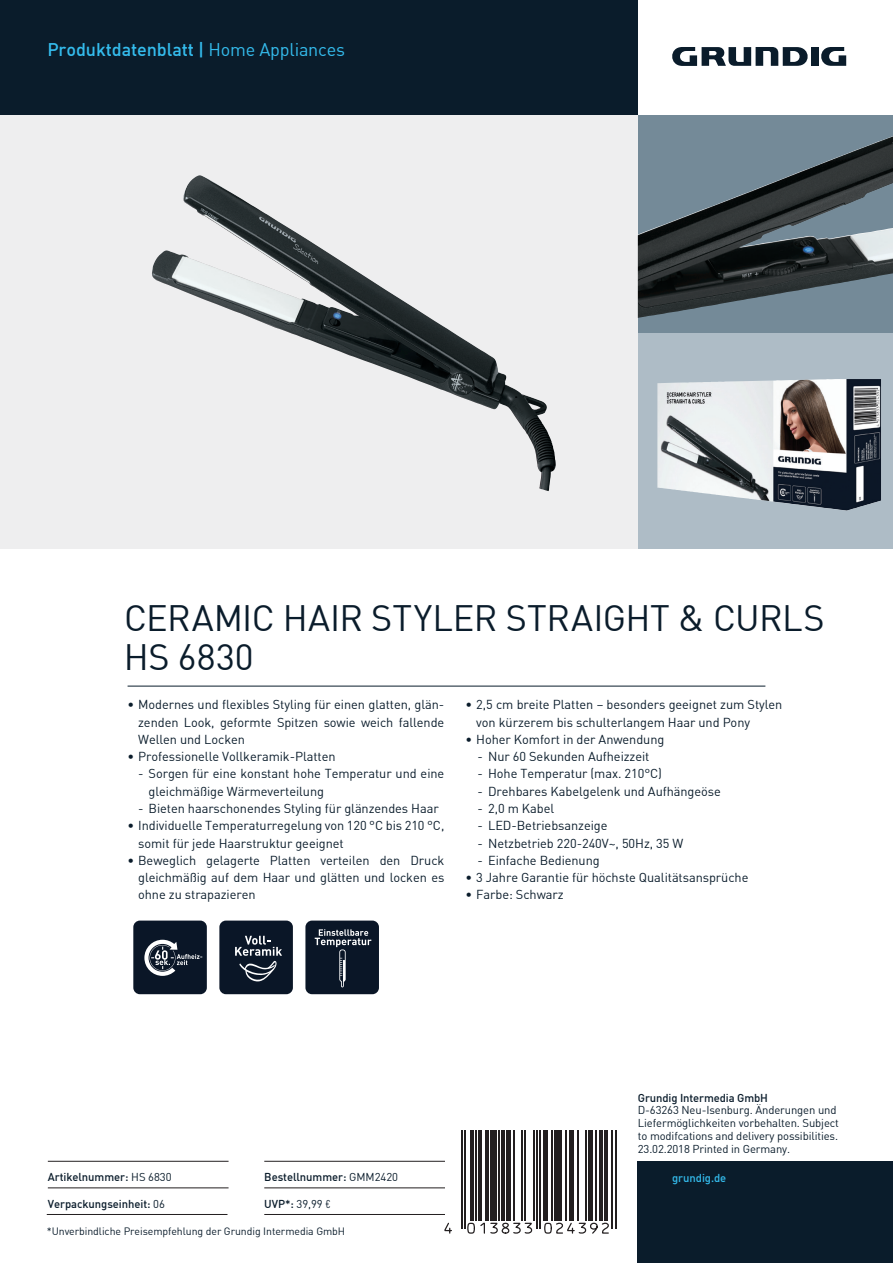
<style>
.page{position:relative;width:893px;height:1263px;background:#fff}
.page>*{position:absolute;margin:0;border:0;box-sizing:border-box;transform-origin:0 0}
._02_Product_Name_24p{font:36px "DINT";letter-spacing:-.005em;color:#0a1c2b}
._01_Title_12pt_Light{font:18px "DINT Medium";letter-spacing:-.005em;color:#34bced}
._04_Copy_8_5pt_DarkB{font:12.75px/17.2px "DINT";letter-spacing:-.005em;color:#0a1c2b}
._07_Adress_7_5pt_Dar{font:11.25px/12.8px "DINT";letter-spacing:-.01em;color:#0a1c2b}
._05_Productnumber_7{font:11.25px "DINT Medium";letter-spacing:-.005em;color:#0a1c2b}
._06_Footnote_7pt_Dar{font:11.25px "DINT Medium";letter-spacing:-.005em;color:#34bced}
._06_Footnote_7pt_Dar-2{font:10.5px "DINT";letter-spacing:-.005em;color:#0a1c2b}
.s1{font-family:"DINT"}
.s2{font-family:"DIN Pro";font-stretch:condensed}
.s3{font-family:"DINT Medium"}
</style>
<div class="page">
<div style="left:638px;top:332px;width:255px;height:217px;background:#aebcc6"></div>
<div style="left:0;top:0;width:638px;height:115px;background:#0a1c2b"></div>
<div style="left:811px;top:47px;width:7px;height:19px;background:#0a1c2b"></div>
<svg style="left:672px;top:47px;width:136px;height:19px"></svg>
<svg style="left:818px;top:47px;width:28px;height:19px"></svg>
<div style="left:638px;top:115px;width:255px;height:217px;background:#748a98"></div>
<div style="left:0;top:115px;width:638px;height:434px;background:#eeeeef"></div>
<hr style="left:264px;top:1161px;width:181px;height:1px;background:#231f20">
<hr style="left:264px;top:1187px;width:181px;height:1px;background:#231f20">
<hr style="left:264px;top:1214px;width:181px;height:1px;background:#231f20">
<hr style="left:48px;top:1161px;width:181px;height:1px;background:#231f20">
<hr style="left:48px;top:1187px;width:181px;height:1px;background:#231f20">
<hr style="left:47px;top:1214px;width:180px;height:1px;background:#231f20">
<div style="left:638px;top:1161px;width:255px;height:102px;background:#0a1c2b"></div>
<img style="left:657px;top:379px;width:224px;height:132px">
<hr style="left:128px;top:686px;width:637px;height:1px;background:#0a1c2b">
<img style="left:152px;top:175px;width:389px;height:305px">
<img style="left:638px;top:136px;width:255px;height:182px">
<hr style="left:461px;top:1130px;width:1px;height:98px;background:#231f20">
<hr style="left:464px;top:1130px;width:2px;height:98px;background:#231f20">
<hr style="left:471px;top:1130px;width:3px;height:91px;background:#231f20">
<hr style="left:475px;top:1130px;width:2px;height:91px;background:#231f20">
<hr style="left:479px;top:1130px;width:3px;height:91px;background:#231f20">
<hr style="left:485px;top:1130px;width:3px;height:91px;background:#231f20">
<div style="left:490px;top:1130px;width:7px;height:91px;background:#231f20"></div>
<hr style="left:498px;top:1130px;width:2px;height:91px;background:#231f20">
<hr style="left:502px;top:1130px;width:3px;height:91px;background:#231f20">
<div style="left:506px;top:1130px;width:5px;height:91px;background:#231f20"></div>
<hr style="left:513px;top:1130px;width:2px;height:91px;background:#231f20">
<hr style="left:521px;top:1130px;width:2px;height:91px;background:#231f20">
<hr style="left:525px;top:1130px;width:1px;height:91px;background:#231f20">
<hr style="left:533px;top:1130px;width:1px;height:91px;background:#231f20">
<hr style="left:536px;top:1130px;width:2px;height:98px;background:#231f20">
<hr style="left:539px;top:1130px;width:2px;height:98px;background:#231f20">
<div style="left:543px;top:1130px;width:5px;height:91px;background:#231f20"></div>
<hr style="left:551px;top:1130px;width:1px;height:91px;background:#231f20">
<hr style="left:554px;top:1130px;width:3px;height:91px;background:#231f20">
<hr style="left:559px;top:1130px;width:3px;height:91px;background:#231f20">
<hr style="left:566px;top:1130px;width:1px;height:91px;background:#231f20">
<div style="left:569px;top:1130px;width:5px;height:91px;background:#231f20"></div>
<hr style="left:577px;top:1130px;width:2px;height:91px;background:#231f20">
<hr style="left:585px;top:1130px;width:2px;height:91px;background:#231f20">
<div style="left:588px;top:1130px;width:5px;height:91px;background:#231f20"></div>
<hr style="left:595px;top:1130px;width:2px;height:91px;background:#231f20">
<hr style="left:600px;top:1130px;width:3px;height:91px;background:#231f20">
<hr style="left:605px;top:1130px;width:3px;height:91px;background:#231f20">
<hr style="left:611px;top:1130px;width:2px;height:98px;background:#231f20">
<hr style="left:615px;top:1130px;width:1px;height:98px;background:#231f20">
<svg style="left:444px;top:1221px;width:165px;height:13px"></svg>
<div style="left:305px;top:920px;width:74px;height:74px;background:#0a1627;border-radius:7px"></div>
<div style="left:219px;top:920px;width:74px;height:74px;background:#0a1627;border-radius:7px"></div>
<div style="left:133px;top:920px;width:74px;height:74px;background:#0a1627;border-radius:7px"></div>
<svg style="left:144px;top:940px;width:58px;height:36px"></svg>
<svg style="left:235px;top:936px;width:47px;height:46px"></svg>
<svg style="left:315px;top:929px;width:57px;height:58px"></svg>
<p class="_01_Title_12pt_Light" style="left:47px;top:38px;width:299px">Produktdatenblatt | <span class="s1">Home Appliances</span></p>
<p class="_02_Product_Name_24p" style="left:124px;top:595px;width:702px">CERAMIC HAIR STYLER STRAIGHT &amp; CURLS</p>
<p class="_02_Product_Name_24p" style="left:124px;top:634px;width:131px">HS 6830</p>
<p class="_04_Copy_8_5pt_DarkB" style="left:138px;top:696px;width:308px;text-align:justify;text-indent:-11px">• Modernes und flexibles Styling für einen glatten, glän&shy;zenden Look, geformte Spitzen sowie weich fallende Wellen und Locken</p>
<p class="_04_Copy_8_5pt_DarkB" style="left:128px;top:748px;width:210px">• Professionelle Vollkeramik-Platten</p>
<p class="_04_Copy_8_5pt_DarkB" style="left:149px;top:765px;width:297px;text-indent:-10px">- Sorgen für eine konstant hohe Temperatur und eine gleichmäßige Wärmeverteilung</p>
<p class="_04_Copy_8_5pt_DarkB" style="left:138px;top:799px;width:302px">- Bieten haarschonendes Styling für glänzendes Haar</p>
<p class="_04_Copy_8_5pt_DarkB" style="left:138px;top:817px;width:308px;text-indent:-11px">• Individuelle Temperaturregelung von 120 °C bis 210 °C, somit für jede Haarstruktur geeignet</p>
<p class="_04_Copy_8_5pt_DarkB" style="left:138px;top:851px;width:308px;text-align:justify;text-indent:-11px">• Beweglich gelagerte Platten verteilen den Druck gleichmäßig auf dem Haar und glätten und locken es ohne zu strapazieren</p>
<p class="_04_Copy_8_5pt_DarkB" style="left:476px;top:696px;width:308px;text-indent:-11px">• 2,5 cm breite Platten – besonders geeignet zum Stylen von kürzerem bis schulterlangem Haar und Pony</p>
<p class="_04_Copy_8_5pt_DarkB" style="left:466px;top:730px;width:200px">• Hoher Komfort in der Anwendung</p>
<p class="_04_Copy_8_5pt_DarkB" style="left:478px;top:748px;width:173px">- Nur 60 Sekunden Aufheizzeit</p>
<p class="_04_Copy_8_5pt_DarkB" style="left:478px;top:765px;width:186px">- Hohe Temperatur (max. 210°C)</p>
<p class="_04_Copy_8_5pt_DarkB" style="left:478px;top:782px;width:245px">- Drehbares Kabelgelenk und Aufhängeöse</p>
<p class="_04_Copy_8_5pt_DarkB" style="left:478px;top:799px;width:78px">- 2,0 m Kabel</p>
<p class="_04_Copy_8_5pt_DarkB" style="left:478px;top:817px;width:131px">- LED-Betriebsanzeige</p>
<p class="_04_Copy_8_5pt_DarkB" style="left:478px;top:834px;width:207px">- Netzbetrieb 220-240V~, 50Hz, 35 W</p>
<p class="_04_Copy_8_5pt_DarkB" style="left:478px;top:851px;width:124px">- Einfache Bedienung</p>
<p class="_04_Copy_8_5pt_DarkB" style="left:466px;top:868px;width:284px">• 3 Jahre Garantie für höchste Qualitätsansprüche</p>
<p class="_04_Copy_8_5pt_DarkB" style="left:466px;top:886px;width:100px">• Farbe: Schwarz</p>
<p class="_05_Productnumber_7" style="left:48px;top:1170px;width:125px">Artikelnummer: <span class="s1">HS 6830</span></p>
<p class="_05_Productnumber_7" style="left:264px;top:1170px;width:135px">Bestellnummer: <span class="s1">GMM2420</span></p>
<p class="_05_Productnumber_7" style="left:48px;top:1196px;width:119px">Verpackungseinheit: <span class="s1">06</span></p>
<p class="_05_Productnumber_7" style="left:264px;top:1196px;width:68px">UVP*: <span class="s1">39,99</span> <span class="s2">€</span></p>
<p class="_06_Footnote_7pt_Dar-2" style="left:47px;top:1224px;width:300px">*Unverbindliche Preisempfehlung der Grundig Intermedia GmbH</p>
<p class="_07_Adress_7_5pt_Dar" style="left:638px;top:1091px;width:203px"><span class="s3">Grundig Intermedia GmbH<br></span>D-63263 Neu-Isenburg. Änderungen und Liefermöglichkeiten vorbehalten. Subject to modifcations and delivery possibilities.<br>23.02.2018 Printed in Germany.</p>
<p class="_06_Footnote_7pt_Dar" style="left:672px;top:1171px;width:56px">grundig.de</p>
</div>
